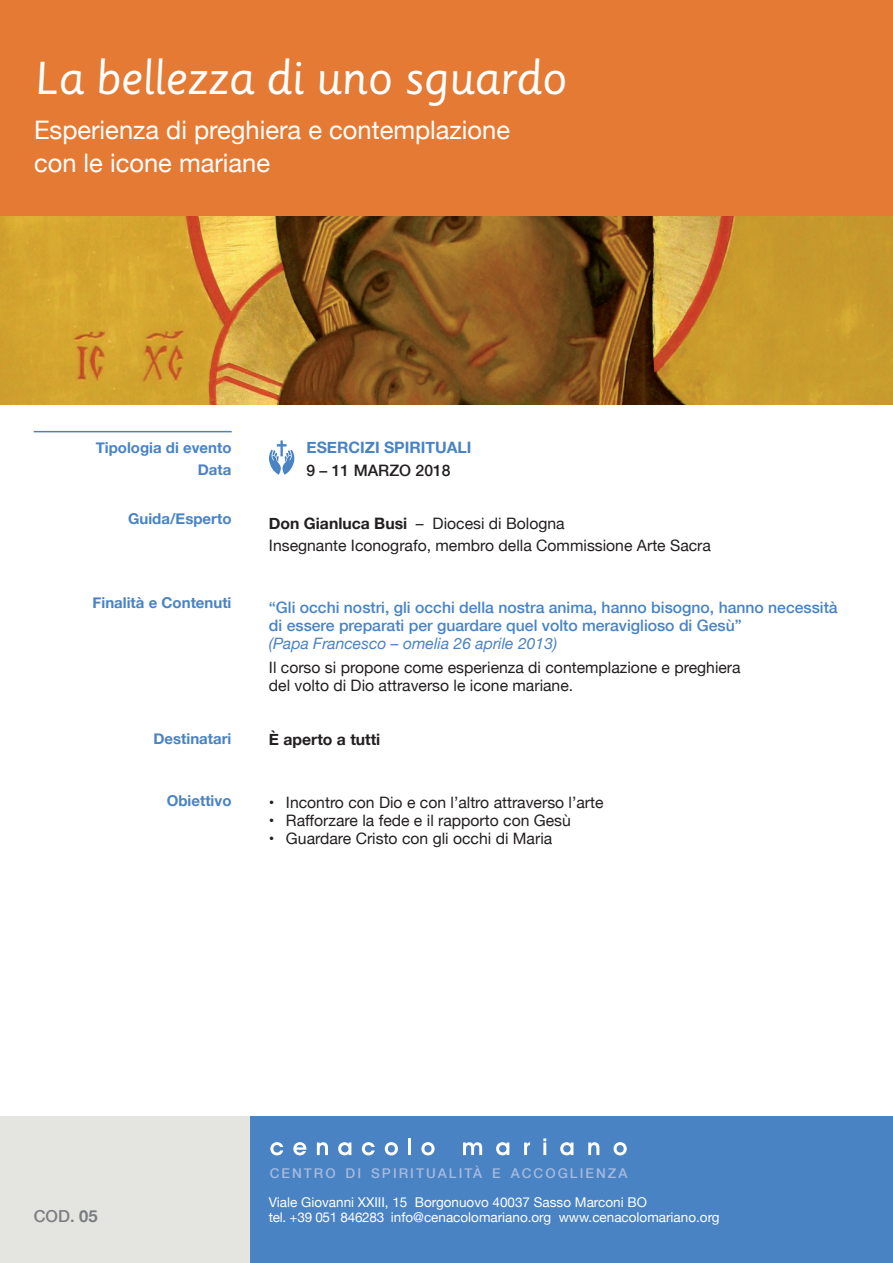
<style>
.page{position:relative;width:893px;height:1263px;background:#fff}
.page>*{position:absolute;margin:0;border:0;box-sizing:border-box;transform-origin:0 0}
.t1{font:45px "Sassoon Primary";letter-spacing:-.02em;color:#fff}
.t2{font:25.5px/33px "Helvetica Neue";color:#fff}
.t3{font:500 16.5px "Helvetica Neue";color:#7a7c7f}
.t4{font:15.75px/22.2px "Helvetica Neue";color:#231f20}
.t5{font:500 15.75px/18px "Helvetica Neue";color:#4983c4}
.t6{font:italic 15.75px "Helvetica Neue";color:#4983c4}
.t7{font:700 15.75px "Helvetica Neue";color:#4983c4}
.t8{font:500 15.75px "Helvetica Neue";color:#231f20}
.t9{font:700 15.75px "Helvetica Neue";color:#231f20}
.t10{font:700 15px/22.2px "Helvetica Neue";color:#4983c4;text-align:right}
.t11{font:13.5px/15px "Helvetica Neue";color:#fff}
.t12{font:500 13.5px "Helvetica Neue";letter-spacing:.15em;color:#a5badf}
.s1{font-weight:700}
</style>
<div class="page">
<div style="left:0;top:0;width:893px;height:217px;background:#e57a35"></div>
<img style="left:0;top:217px;width:893px;height:188px">
<div style="left:0;top:1116px;width:255px;height:147px;background:#e4e4e1"></div>
<div style="left:251px;top:1116px;width:642px;height:147px;background:#4983c4"></div>
<svg style="left:270px;top:1142px;width:13px;height:13px"></svg>
<svg style="left:293px;top:1142px;width:13px;height:13px"></svg>
<svg style="left:317px;top:1142px;width:11px;height:13px"></svg>
<svg style="left:338px;top:1142px;width:13px;height:13px"></svg>
<svg style="left:362px;top:1142px;width:13px;height:13px"></svg>
<svg style="left:385px;top:1142px;width:13px;height:13px"></svg>
<hr style="left:408px;top:1138px;width:3px;height:17px;background:#fff">
<svg style="left:421px;top:1142px;width:14px;height:13px"></svg>
<svg style="left:463px;top:1142px;width:19px;height:13px"></svg>
<svg style="left:496px;top:1142px;width:13px;height:13px"></svg>
<svg style="left:524px;top:1142px;width:6px;height:13px"></svg>
<svg style="left:543px;top:1138px;width:3px;height:17px"></svg>
<svg style="left:560px;top:1142px;width:13px;height:13px"></svg>
<svg style="left:588px;top:1142px;width:11px;height:13px"></svg>
<svg style="left:614px;top:1142px;width:13px;height:13px"></svg>
<svg style="left:269px;top:440px;width:25px;height:35px"></svg>
<hr style="left:34px;top:431px;width:198px;height:1px;background:#4983c4">
<h1 class="t1" style="left:34px;top:52px;width:535px">La bellezza di uno sguardo</h1>
<h2 class="t2" style="left:34px;top:115px;width:478px">Esperienza di preghiera e contemplazione con le icone mariane</h2>
<p class="t10" style="left:96px;top:436px;width:137px">Tipologia di evento<br>Data</p>
<p class="t10" style="left:128px;top:507px;width:105px">Guida/Esperto</p>
<p class="t7" style="left:306px;top:435px;width:167px">ESERCIZI SPIRITUALI</p>
<p class="t8" style="left:306px;top:457px;width:146px">9 – 11 marzo 2018</p>
<p class="t4" style="left:269px;top:513px;width:443px"><span class="s1">Don Gianluca Busi</span> – Diocesi di Bologna<br>Insegnante Iconografo, membro della Commissione Arte Sacra</p>
<p class="t10" style="left:93px;top:592px;width:140px">Finalità e Contenuti</p>
<p class="t10" style="left:153px;top:727px;width:80px">Destinatari</p>
<p class="t5" style="left:269px;top:598px;width:570px">“Gli occhi nostri, gli occhi della nostra anima, hanno bisogno, hanno necessità di essere preparati per guardare quel volto meraviglioso di Gesù”</p>
<p class="t6" style="left:269px;top:632px;width:290px">(Papa Francesco – omelia 26 aprile 2013)</p>
<p class="t4" style="left:269px;top:660px;width:473px;line-height:18px">Il corso si propone come esperienza di contemplazione e preghiera del volto di Dio attraverso le icone mariane.</p>
<p class="t9" style="left:269px;top:727px;width:113px">È aperto a tutti</p>
<p class="t10" style="left:167px;top:790px;width:66px">Obiettivo</p>
<p class="t4" style="left:269px;top:792px;width:336px">• Incontro con Dio e con l’altro attraverso l’arte</p>
<p class="t4" style="left:269px;top:810px;width:303px">• Rafforzare la fede e il rapporto con Gesù</p>
<p class="t4" style="left:269px;top:828px;width:285px">• Guardare Cristo con gli occhi di Maria</p>
<p class="t3" style="left:34px;top:1203px;width:65px">COD. <span class="s1">05</span></p>
<p class="t12" style="left:270px;top:1162px;width:265px">c entro d i spiritualità e accog</p>
<p class="t12" style="left:570px;top:1162px;width:59px">lienza</p>
<p class="t11" style="left:269px;top:1195px;width:452px">Viale Giovanni XXIII, 15 Borgonuovo 40037 Sasso Marconi BO<br>tel. +39 051 846283 info@cenacolomariano.org www.cenacolomariano.org</p>
</div>
